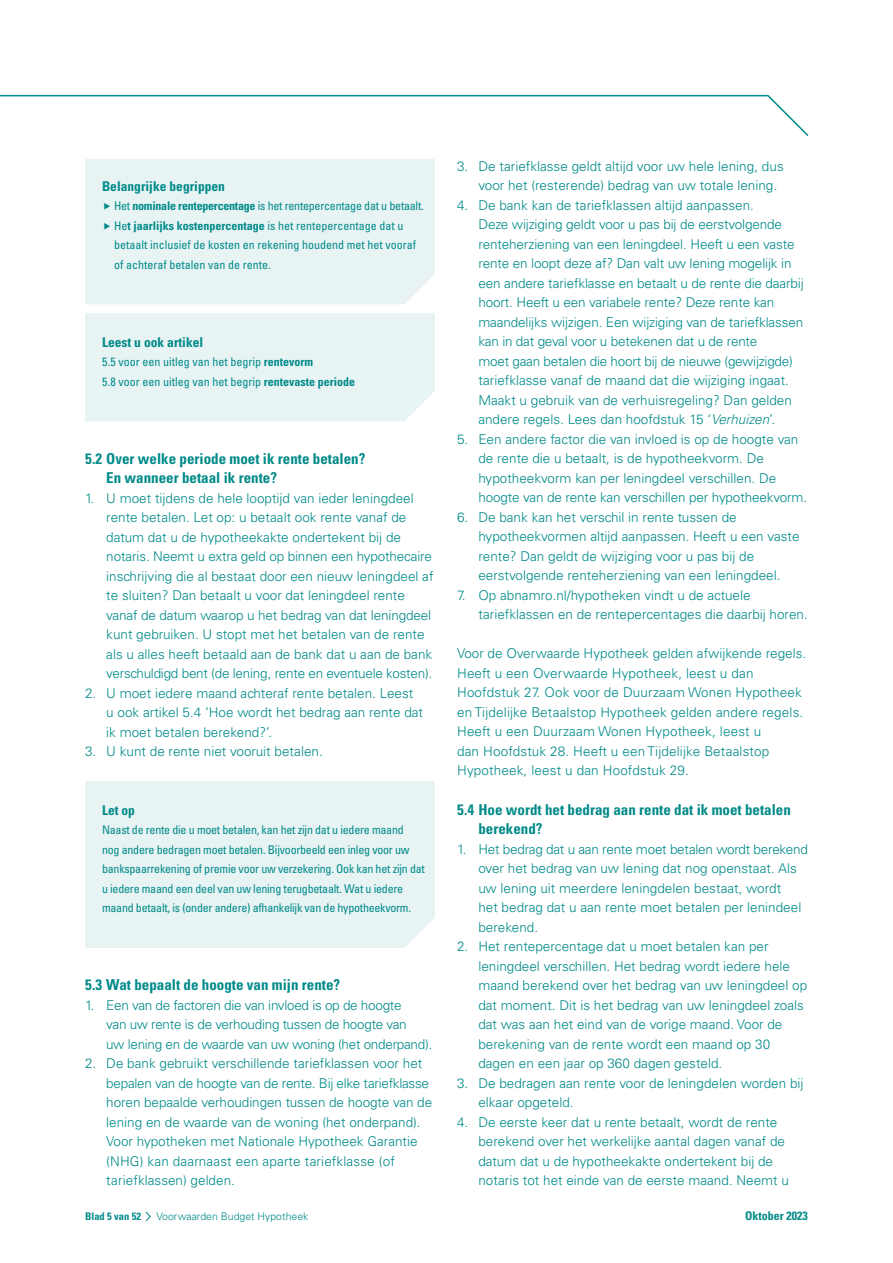
<style>
.page{position:relative;width:893px;height:1263px;background:#fff}
.page>*{position:absolute;margin:0;border:0;box-sizing:border-box;transform-origin:0 0}
.t1{font:700 condensed 15px/19.5px "Univers LT Std";color:#008a89}
.t2{font:300 13.5px/19.5px "Univers LT Std";color:#008a89}
.t3{font:300 13.5px/19.5px "Univers LT Std";letter-spacing:-.02em;color:#008a89}
.t4{font:700 condensed 13.5px "Univers LT Std";color:#008a89}
.t5{font:condensed 12px/19.5px "Univers LT Std";letter-spacing:-.02em;color:#008a89}
.t6{font:condensed 12px/19.5px "Univers LT Std";color:#008a89}
.t7{font:700 condensed 12px "Univers LT Std";color:#008a89}
.t8{font:300 10.5px "Univers LT Std";color:#008a89}
.t9{font:700 condensed 10.5px "Univers LT Std";color:#008a89}
.s1{font-weight:700}
.s2{font-style:italic}
</style>
<div class="page">
<svg style="left:0;top:94px;width:809px;height:42px"></svg>
<svg style="left:145px;top:1211px;width:6px;height:10px"></svg>
<div style="left:85px;top:159px;width:349px;height:115px;background:#e8f3f4"></div>
<div style="left:85px;top:274px;width:349px;height:30px;background:#e8f3f4"></div>
<div style="left:85px;top:314px;width:349px;height:78px;background:#e8f3f4"></div>
<div style="left:85px;top:392px;width:348px;height:29px;background:#e8f3f4"></div>
<div style="left:85px;top:782px;width:349px;height:136px;background:#e8f3f4"></div>
<div style="left:85px;top:918px;width:349px;height:30px;background:#e8f3f4"></div>
<p class="t4" style="left:102px;top:177px;width:124px">Belangrijke begrippen</p>
<p class="t6" style="left:114px;top:196px;width:311px">Het <span class="s1">nominale rentepercentage</span> is het rentepercentage dat u betaalt.<br>He<span class="s1">t jaarlijks kostenpercentage</span> is het rentepercentage dat u betaalt inclusief de kosten en rekening houdend met het vooraf of achteraf betalen van de rente.</p>
<p class="t4" style="left:102px;top:333px;width:103px">Leest u ook artikel</p>
<p class="t6" style="left:102px;top:352px;width:255px">5.5 voor een uitleg van het begrip <span class="s1">rentevorm<br></span>5.8 voor een uitleg van het begrip <span class="s1">rentevaste periode</span></p>
<p class="t1" style="left:106px;top:448px;width:261px;text-indent:-21px">5.2 Over welke periode moet ik rente betalen?<br>En wanneer betaal ik rente?</p>
<p class="t2" style="left:106px;top:488px;width:329px;text-indent:-21px">1. U moet tijdens de hele looptijd van ieder leningdeel rente betalen. Let op: u betaalt ook rente vanaf de datum dat u de hypotheekakte ondertekent bij de notaris. Neemt u extra geld op binnen een hypothecaire inschrijving die al bestaat door een nieuw leningdeel af te sluiten? Dan betaalt u voor dat leningdeel rente vanaf de datum waarop u het bedrag van dat leningdeel kunt gebruiken. U stopt met het betalen van de rente als u alles heeft betaald aan de bank dat u aan de bank verschuldigd bent (de lening, rente en eventuele kosten).</p>
<p class="t2" style="left:106px;top:683px;width:318px;text-indent:-21px">2. U moet iedere maand achteraf rente betalen. Leest u ook artikel 5.4 ‘Hoe wordt het bedrag aan rente dat ik moet betalen berekend?’.</p>
<p class="t2" style="left:85px;top:741px;width:239px">3. U kunt de rente niet vooruit betalen.</p>
<p class="t4" style="left:102px;top:801px;width:34px">Let op</p>
<p class="t5" style="left:102px;top:820px;width:324px">Naast de rente die u moet betalen, kan het zijn dat u iedere maand<br>nog andere bedragen moet betalen. Bijvoorbeeld een inleg voor uw bankspaarrekening of premie voor uw verzekering. Ook kan het zijn dat u iedere maand een deel van uw lening terugbetaalt. Wat u iedere maand betaalt, is (onder andere) afhankelijk van de hypotheekvorm.</p>
<p class="t1" style="left:85px;top:975px;width:257px">5.3 Wat bepaalt de hoogte van mijn rente?</p>
<p class="t3" style="left:106px;top:995px;width:328px;text-indent:-21px">1. Een van de factoren die van invloed is op de hoogte<br>van uw rente is de verhouding tussen de hoogte van<br>uw lening en de waarde van uw woning (het onderpand).</p>
<p class="t2" style="left:106px;top:1053px;width:327px;text-indent:-21px">2. De bank gebruikt verschillende tariefklassen voor het bepalen van de hoogte van de rente. Bij elke tariefklasse horen bepaalde verhoudingen tussen de hoogte van de lening en de waarde van de woning (het onderpand).<br>Voor hypotheken met Nationale Hypotheek Garantie (NHG) kan daarnaast een aparte tariefklasse (of tariefklassen) gelden.</p>
<p class="t2" style="left:478px;top:156px;width:307px;text-indent:-21px">3. De tariefklasse geldt altijd voor uw hele lening, dus voor het (resterende) bedrag van uw totale lening.</p>
<p class="t2" style="left:478px;top:195px;width:327px;text-indent:-21px">4. De bank kan de tariefklassen altijd aanpassen.<br>Deze wijziging geldt voor u pas bij de eerstvolgende renteherziening van een leningdeel. Heeft u een vaste rente en loopt deze af? Dan valt uw lening mogelijk in een andere tariefklasse en betaalt u de rente die daarbij hoort. Heeft u een variabele rente? Deze rente kan maandelijks wijzigen. Een wijziging van de tariefklassen kan in dat geval voor u betekenen dat u de rente<br>moet gaan betalen die hoort bij de nieuwe (gewijzigde) tariefklasse vanaf de maand dat die wijziging ingaat.<br>Maakt u gebruik van de verhuisregeling? Dan gelden andere regels. Lees dan hoofdstuk 15 ‘<span class="s2">Verhuizen</span>’.</p>
<p class="t2" style="left:478px;top:429px;width:330px;text-indent:-21px">5. Een andere factor die van invloed is op de hoogte van de rente die u betaalt, is de hypotheekvorm. De hypotheekvorm kan per leningdeel verschillen. De hoogte van de rente kan verschillen per hypotheekvorm.</p>
<p class="t2" style="left:478px;top:507px;width:323px;text-indent:-21px">6. De bank kan het verschil in rente tussen de hypotheekvormen altijd aanpassen. Heeft u een vaste rente? Dan geldt de wijziging voor u pas bij de eerstvolgende renteherziening van een leningdeel.</p>
<p class="t2" style="left:478px;top:585px;width:331px;text-indent:-21px">7. Op abnamro.nl/hypotheken vindt u de actuele tariefklassen en de rentepercentages die daarbij horen.</p>
<p class="t2" style="left:457px;top:644px;width:351px">Voor de Overwaarde Hypotheek gelden afwijkende regels.<br>Heeft u een Overwaarde Hypotheek, leest u dan Hoofdstuk 27. Ook voor de Duurzaam Wonen Hypotheek en Tijdelijke Betaalstop Hypotheek gelden andere regels.<br>Heeft u een Duurzaam Wonen Hypotheek, leest u<br>dan Hoofdstuk 28. Heeft u een Tijdelijke Betaalstop Hypotheek, leest u dan Hoofdstuk 29.</p>
<p class="t1" style="left:478px;top:799px;width:314px;text-indent:-21px">5.4 Hoe wordt het bedrag aan rente dat ik moet betalen berekend?</p>
<p class="t2" style="left:478px;top:839px;width:331px;text-indent:-21px">1. Het bedrag dat u aan rente moet betalen wordt berekend over het bedrag van uw lening dat nog openstaat. Als uw lening uit meerdere leningdelen bestaat, wordt<br>het bedrag dat u aan rente moet betalen per lenindeel berekend.</p>
<p class="t2" style="left:478px;top:936px;width:330px;text-indent:-21px">2. Het rentepercentage dat u moet betalen kan per leningdeel verschillen. Het bedrag wordt iedere hele maand berekend over het bedrag van uw leningdeel op dat moment. Dit is het bedrag van uw leningdeel zoals dat was aan het eind van de vorige maand. Voor de berekening van de rente wordt een maand op 30 dagen en een jaar op 360 dagen gesteld.</p>
<p class="t2" style="left:478px;top:1073px;width:327px;text-indent:-21px">3. De bedragen aan rente voor de leningdelen worden bij elkaar opgeteld.</p>
<p class="t2" style="left:478px;top:1112px;width:312px;text-indent:-21px">4. De eerste keer dat u rente betaalt, wordt de rente berekend over het werkelijke aantal dagen vanaf de datum dat u de hypotheekakte ondertekent bij de notaris tot het einde van de eerste maand. Neemt u</p>
<p class="t9" style="left:85px;top:1209px;width:57px">Blad 5 van 52</p>
<p class="t8" style="left:157px;top:1209px;width:153px">Voorwaarden Budget Hypotheek</p>
<p class="t7" style="left:745px;top:1208px;width:64px">Oktober 2023</p>
</div>
